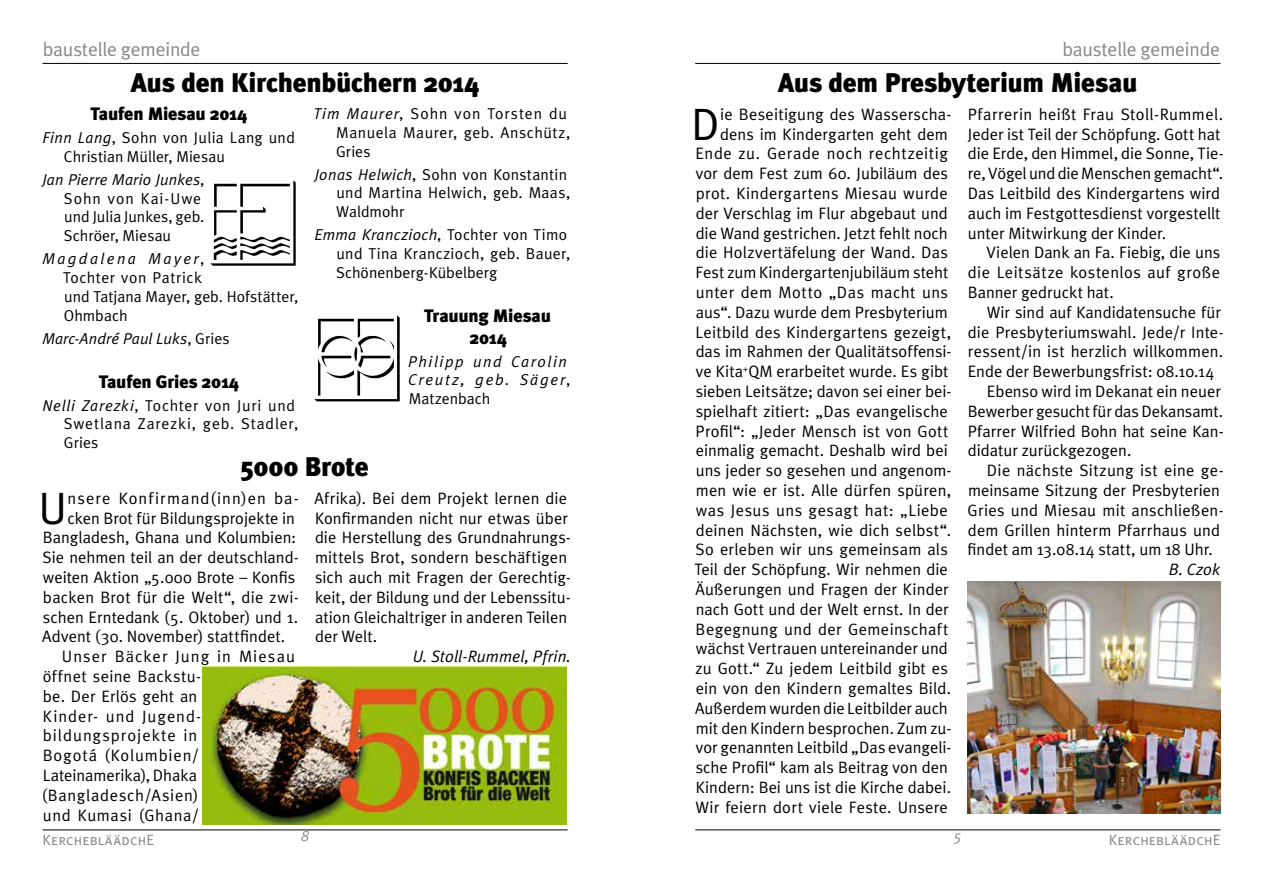
<style>
.page{position:relative;width:1263px;height:893px;background:#fff}
.page>*{position:absolute;margin:0;border:0;box-sizing:border-box;transform-origin:0 0}
.t1{font:45.3px "Meta Plus Normal";color:#000}
.t2{font:900 27px "Meta Plus";letter-spacing:-.01em;color:#000}
.t3{font:19.5px "Meta Plus Normal";letter-spacing:-.01em;color:#878787}
.t4{font:900 18px/21.6px "Meta Plus";letter-spacing:-.01em;color:#000;text-align:center}
.t5{font:16.5px/19.8px "Meta Plus Normal";letter-spacing:.005em;color:#000}
.t6{font:16.5px "Meta Plus Normal";letter-spacing:.06em;color:#000}
.t7{font:italic 16.5px "Meta Plus Normal";letter-spacing:.005em;color:#000}
.t8{font:16.5px "Meta Plus Normal";letter-spacing:.065em;color:#000}
.t9{font:16.5px "Meta Plus Normal";letter-spacing:.04em;color:#000}
.t10{font:16.5px "Meta Plus Normal";letter-spacing:.05em;color:#000}
.t11{font:16.5px "Meta Plus Normal";letter-spacing:.035em;color:#000}
.t12{font:15.75px/18.9px "Meta Plus Normal";letter-spacing:.02em;color:#000}
.t13{font:15.75px/18.9px "Meta Plus Normal";letter-spacing:.05em;color:#000}
.t14{font:italic 15.75px/18.9px "Meta Plus Normal";letter-spacing:.1em;color:#000}
.t15{font:italic 15.75px "Meta Plus Normal";letter-spacing:.01em;color:#000}
.t16{font:15px "Meta Plus Normal Caps";letter-spacing:.015em;color:#878787}
.t17{font:italic 15px "Meta Plus Normal";color:#878787}
.s1{font-style:italic}
.s2{font-style:normal}
</style>
<div class="page">
<hr style="left:695px;top:830px;width:525px;height:1px;background:#000">
<hr style="left:43px;top:830px;width:525px;height:1px;background:#000">
<hr style="left:43px;top:63px;width:525px;height:1px;background:#000">
<hr style="left:695px;top:63px;width:525px;height:1px;background:#000">
<img style="left:315px;top:315px;width:85px;height:87px">
<img style="left:210px;top:180px;width:86px;height:86px">
<img style="left:203px;top:667px;width:364px;height:158px">
<img style="left:967px;top:581px;width:253px;height:233px">
<p class="t3" style="left:43px;top:38px;width:159px">baustelle gemeinde</p>
<p class="t3" style="left:1062px;top:38px;width:159px">baustelle gemeinde</p>
<h2 class="t2" style="left:131px;top:67px;width:350px">Aus den Kirchenbüchern 2014</h2>
<p class="t4" style="left:90px;top:103px;width:158px">Taufen Miesau 2014</p>
<p class="t12" style="left:64px;top:128px;width:233px;text-indent:-22px"><span class="s1">Finn Lang</span>, Sohn von Julia Lang und<br>Christian Müller, Miesau</p>
<p class="t12" style="left:64px;top:170px;width:142px;text-indent:-21px"><span class="s1">Jan Pierre Mario Junkes</span>,<br>Sohn von Kai-Uwe und Julia Junkes, geb.<br>Schröer, Miesau</p>
<p class="t12" style="left:63px;top:249px;width:237px;text-indent:-21px"><span class="s1">Magdalena Mayer</span>,<br>Tochter von Patrick<br>und Tatjana Mayer, geb. Hofstätter,<br>Ohmbach</p>
<p class="t15" style="left:42px;top:329px;width:189px">Marc-André Paul Luks<span class="s2">, Gries</span></p>
<p class="t4" style="left:99px;top:371px;width:142px">Taufen Gries 2014</p>
<p class="t13" style="left:64px;top:395px;width:236px;text-indent:-21px"><span class="s1">Nelli Zarezki</span>, Tochter von Juri und<br>Swetlana Zarezki, geb. Stadler,<br>Gries</p>
<p class="t12" style="left:336px;top:104px;width:236px;text-indent:-23px"><span class="s1">Tim Maurer</span>, Sohn von Torsten du<br>Manuela Maurer, geb. Anschütz,<br>Gries</p>
<p class="t12" style="left:336px;top:164px;width:236px;text-indent:-22px"><span class="s1">Jonas Helwich</span>, Sohn von Konstantin und Martina Helwich, geb. Maas,<br>Waldmohr</p>
<p class="t12" style="left:336px;top:225px;width:236px;text-indent:-21px"><span class="s1">Emma Kranczioch</span>, Tochter von Timo und Tina Kranczioch, geb. Bauer,<br>Schönenberg-Kübelberg</p>
<p class="t4" style="left:424px;top:305px;width:128px">Trauung Miesau<br>2014</p>
<p class="t14" style="left:408px;top:351px;width:164px">Philipp und Carolin<br>Creutz, geb. Säger<span class="s2">,<br>Matzenbach</span></p>
<h2 class="t2" style="left:241px;top:451px;width:129px">5000 Brote</h2>
<h1 class="t1" style="left:39px;top:482px;width:30px">U</h1>
<p class="t8" style="left:68px;top:488px;width:233px">nsere Konfirmand(inn)en ba-</p>
<p class="t5" style="left:67px;top:508px;width:229px">cken Brot für Bildungsprojekte in</p>
<p class="t5" style="left:43px;top:527px;width:255px">Bangladesh, Ghana und Kolumbien:</p>
<p class="t5" style="left:43px;top:547px;width:258px">Sie nehmen teil an der deutschland-</p>
<p class="t5" style="left:43px;top:567px;width:254px">weiten Aktion „5.000 Brote – Konfis</p>
<p class="t5" style="left:43px;top:587px;width:257px">backen Brot für die Welt“, die zwi-</p>
<p class="t5" style="left:43px;top:607px;width:257px">schen Erntedank (5. Oktober) und 1.</p>
<p class="t5" style="left:42px;top:626px;width:244px">Advent (30. November) stattfindet.</p>
<p class="t6" style="left:62px;top:647px;width:235px">Unser Bäcker Jung in Miesau</p>
<p class="t5" style="left:43px;top:666px;width:160px">öffnet seine Backstu-</p>
<p class="t5" style="left:43px;top:686px;width:156px">be. Der Erlös geht an</p>
<p class="t6" style="left:43px;top:706px;width:160px">Kinder- und Jugend-</p>
<p class="t6" style="left:43px;top:726px;width:156px">bildungsprojekte in</p>
<p class="t10" style="left:43px;top:746px;width:158px">Bogotá (Kolumbien/</p>
<p class="t5" style="left:43px;top:765px;width:156px">Lateinamerika), Dhaka</p>
<p class="t9" style="left:42px;top:785px;width:158px">(Bangladesch/Asien)</p>
<p class="t11" style="left:43px;top:805px;width:158px">und Kumasi (Ghana/</p>
<p class="t5" style="left:314px;top:488px;width:258px">Afrika). Bei dem Projekt lernen die Konfirmanden nicht nur etwas über die Herstellung des Grundnahrungs&shy;mittels Brot, sondern beschäftigen sich auch mit Fragen der Gerechtig&shy;keit, der Bildung und der Lebenssitu&shy;ation Gleichaltriger in anderen Teilen der Welt.</p>
<p class="t7" style="left:413px;top:647px;width:160px">U. Stoll-Rummel, Pfrin.</p>
<h2 class="t2" style="left:778px;top:67px;width:361px">Aus dem Presbyterium Miesau</h2>
<p class="t5" style="left:694px;top:104px;width:259px;text-align:right">ie Beseitigung des Wasserscha&shy;dens im Kindergarten geht dem Ende zu. Gerade noch rechtzeitig vor dem Fest zum 60. Jubiläum des prot. Kindergartens Miesau wurde der Verschlag im Flur abgebaut und die Wand gestrichen. Jetzt fehlt noch die Holzvertäfelung der Wand. Das Fest zum Kindergartenjubiläum steht unter dem Motto „Das macht uns aus“. Dazu wurde dem Presbyterium Leitbild des Kindergartens gezeigt, das im Rahmen der Qualitätsoffensi&shy;ve Kita<sup>+</sup>QM erarbeitet wurde. Es gibt sieben Leitsätze; davon sei einer bei&shy;spielhaft zitiert: „Das evangelische Profil“: „Jeder Mensch ist von Gott einmalig gemacht. Deshalb wird bei uns jeder so gesehen und angenom&shy;men wie er ist. Alle dürfen spüren, was Jesus uns gesagt hat: „Liebe deinen Nächsten, wie dich selbst“.<br>So erleben wir uns gemeinsam als Teil der Schöpfung. Wir nehmen die Äußerungen und Fragen der Kinder nach Gott und der Welt ernst. In der Begegnung und der Gemeinschaft wächst Vertrauen untereinander und zu Gott.“ Zu jedem Leitbild gibt es ein von den Kindern gemaltes Bild.<br>Außerdem wurden die Leitbilder auch mit den Kindern besprochen. Zum zu&shy;vor genannten Leitbild „Das evangeli&shy;sche Profil“ kam als Beitrag von den Kindern: Bei uns ist die Kirche dabei.<br>Wir feiern dort viele Feste. Unsere</p>
<p class="t5" style="left:968px;top:104px;width:257px">Pfarrerin heißt Frau Stoll-Rummel.<br>Jeder ist Teil der Schöpfung. Gott hat die Erde, den Himmel, die Sonne, Tie&shy;re, Vögel und die Menschen gemacht“.<br>Das Leitbild des Kindergartens wird auch im Festgottesdienst vorgestellt unter Mitwirkung der Kinder.</p>
<h1 class="t1" style="left:691px;top:98px;width:30px">D</h1>
<p class="t5" style="left:968px;top:243px;width:254px;text-align:justify;text-indent:19px">Vielen Dank an Fa. Fiebig, die uns die Leitsätze kostenlos auf große Banner gedruckt hat.</p>
<p class="t5" style="left:987px;top:302px;width:236px">Wir sind auf Kandidatensuche für</p>
<p class="t5" style="left:968px;top:322px;width:257px">die Presbyteriumswahl. Jede/r Inte-</p>
<p class="t5" style="left:968px;top:342px;width:257px">ressent/in ist herzlich willkommen.</p>
<p class="t5" style="left:968px;top:361px;width:248px">Ende der Bewerbungsfrist: 08.10.14</p>
<p class="t5" style="left:987px;top:381px;width:235px">Ebenso wird im Dekanat ein neuer</p>
<p class="t5" style="left:968px;top:401px;width:257px">Bewerber gesucht für das Dekansamt.</p>
<p class="t5" style="left:968px;top:421px;width:257px">Pfarrer Wilfried Bohn hat seine Kan-</p>
<p class="t5" style="left:968px;top:441px;width:165px">didatur zurückgezogen.</p>
<p class="t5" style="left:987px;top:460px;width:238px">Die nächste Sitzung ist eine ge-</p>
<p class="t5" style="left:968px;top:480px;width:253px">meinsame Sitzung der Presbyterien</p>
<p class="t5" style="left:967px;top:500px;width:258px">Gries und Miesau mit anschließen-</p>
<p class="t5" style="left:968px;top:520px;width:254px">dem Grillen hinterm Pfarrhaus und</p>
<p class="t5" style="left:967px;top:540px;width:247px">findet am 13.08.14 statt, um 18 Uhr.</p>
<p class="t7" style="left:1169px;top:560px;width:53px">B. Czok</p>
<p class="t17" style="left:301px;top:827px;width:10px">8</p>
<p class="t17" style="left:954px;top:827px;width:10px">5</p>
<p class="t16" style="left:43px;top:831px;width:113px">KerchebläädchE</p>
<p class="t16" style="left:1109px;top:831px;width:113px">KerchebläädchE</p>
</div>
